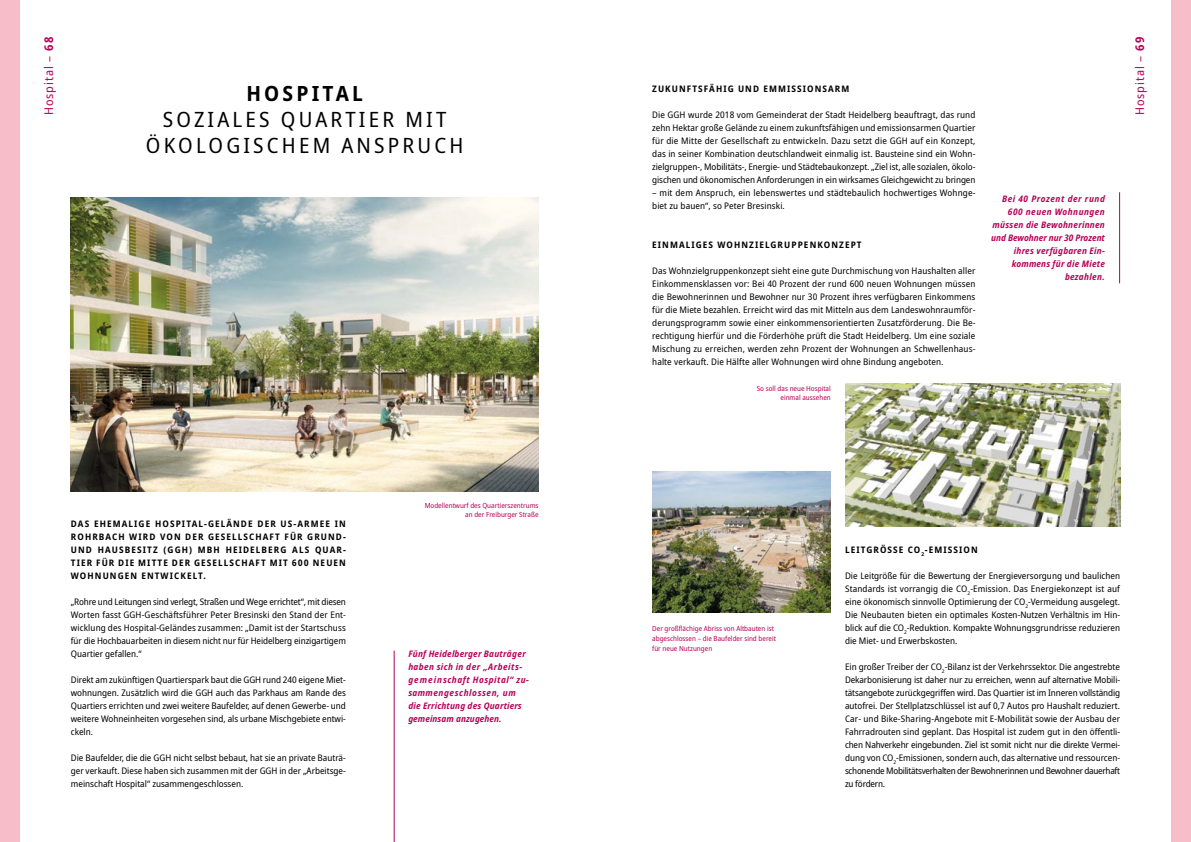
<style>
.page{position:relative;width:1191px;height:842px;background:#fff}
.page>*{position:absolute;margin:0;border:0;box-sizing:border-box;transform-origin:0 0}
.Subheadline{font:semi-condensed 21px "Noto Sans";letter-spacing:.15em;color:#000}
.Headline{font:700 semi-condensed 21px "Noto Sans";letter-spacing:.15em;color:#000}
.Kolumnentitel{font:semi-condensed 12px "Noto Sans";letter-spacing:.08em;color:#b60056}
.Fließtext{font:semi-condensed 9px/13px "Noto Sans";color:#000;text-align:justify}
.Headline_Fließtext{font:700 semi-condensed 9px/13px "Noto Sans";letter-spacing:.12em;color:#000;text-align:justify}
.Fact_9pt{font:italic 700 semi-condensed 9px/13px "Noto Sans";letter-spacing:.04em;color:#b60056}
.Zitat_12pt{font:italic 700 semi-condensed 9px/13px "Noto Sans";letter-spacing:.03em;color:#b60056;text-align:right}
.Bildunterschriften{font:semi-condensed 7px/9.8px "Noto Sans";color:#b60056;text-align:right}
.s1{font-weight:700}
</style>
<div class="page">
<hr style="left:1119px;top:192px;width:1px;height:91px;background:#b60056">
<img style="left:71px;top:197px;width:468px;height:294px">
<img style="left:652px;top:471px;width:179px;height:142px">
<img style="left:845px;top:383px;width:275px;height:143px">
<hr style="left:394px;top:651px;width:1px;height:191px;background:#b60056">
<div style="left:1171px;top:0;width:20px;height:842px;background:#f7beca"></div>
<div style="left:0;top:0;width:19px;height:842px;background:#f7beca"></div>
<p class="Kolumnentitel" style="left:40px;top:115px;width:80px;rotate:-90deg">Hospital – <span class="s1">68</span></p>
<p class="Headline" style="left:246px;top:79px;width:118px">HOSPITAL</p>
<p class="Subheadline" style="left:163px;top:105px;width:285px">SOZIALES QUARTIER MIT</p>
<p class="Subheadline" style="left:146px;top:131px;width:319px">ÖKOLOGISCHEM ANSPRUCH</p>
<p class="Headline_Fließtext" style="left:71px;top:517px;width:276px">DAS EHEMALIGE HOSPITAL-GELÄNDE DER US-ARMEE IN ROHRBACH WIRD VON DER GESELLSCHAFT FÜR GRUND-UND HAUSBESITZ (GGH) MBH HEIDELBERG ALS QUAR-TIER FÜR DIE MITTE DER GESELLSCHAFT MIT 600 NEUEN WOHNUNGEN ENTWICKELT.</p>
<p class="Fließtext" style="left:71px;top:596px;width:276px">„Rohre und Leitungen sind verlegt, Straßen und Wege errichtet“, mit diesen Worten fasst GGH-Geschäftsführer Peter Bresinski den Stand der Ent&shy;wicklung des Hospital-Geländes zusammen: „Damit ist der Startschuss für die Hochbauarbeiten in diesem nicht nur für Heidelberg einzigartigem Quartier gefallen.“</p>
<p class="Fließtext" style="left:71px;top:674px;width:276px">Direkt am zukünftigen Quartierspark baut die GGH rund 240 eigene Miet&shy;wohnungen. Zusätzlich wird die GGH auch das Parkhaus am Rande des Quartiers errichten und zwei weitere Baufelder, auf denen Gewerbe- und weitere Wohneinheiten vorgesehen sind, als urbane Mischgebiete entwi&shy;ckeln.</p>
<p class="Fließtext" style="left:71px;top:752px;width:276px">Die Baufelder, die die GGH nicht selbst bebaut, hat sie an private Bauträ&shy;ger verkauft. Diese haben sich zusammen mit der GGH in der „Arbeitsge&shy;meinschaft Hospital“ zusammengeschlossen.</p>
<p class="Bildunterschriften" style="left:425px;top:500px;width:115px">Modellentwurf des Quartierszentrums an der Freiburger Straße</p>
<p class="Fact_9pt" style="left:408px;top:647px;width:122px">Fünf Heidelberger Bauträger haben sich in der „Arbeits&shy;gemeinschaft Hospital“ zu&shy;sammengeschlossen, um die Errichtung des Quartiers gemeinsam anzugehen.</p>
<p class="Headline_Fließtext" style="left:652px;top:82px;width:199px">ZUKUNFTSFÄHIG UND EMMISSIONSARM</p>
<p class="Fließtext" style="left:652px;top:108px;width:325px">Die GGH wurde 2018 vom Gemeinderat der Stadt Heidelberg beauftragt, das rund zehn Hektar große Gelände zu einem zukunftsfähigen und emissionsarmen Quartier für die Mitte der Gesellschaft zu entwickeln. Dazu setzt die GGH auf ein Konzept, das in seiner Kombination deutschlandweit einmalig ist. Bausteine sind ein Wohn&shy;zielgruppen-, Mobilitäts-, Energie- und Städtebaukonzept. „Ziel ist, alle sozialen, ökolo&shy;gischen und ökonomischen Anforderungen in ein wirksames Gleichgewicht zu bringen</p>
<p class="Fließtext" style="left:652px;top:186px;width:325px">– mit dem Anspruch, ein lebenswertes und städtebaulich hochwertiges Wohnge&shy;biet zu bauen“, so Peter Bresinski.</p>
<p class="Headline_Fließtext" style="left:652px;top:238px;width:211px">EINMALIGES WOHNZIELGRUPPENKONZEPT</p>
<p class="Fließtext" style="left:652px;top:264px;width:325px">Das Wohnzielgruppenkonzept sieht eine gute Durchmischung von Haushalten aller Einkommensklassen vor: Bei 40 Prozent der rund 600 neuen Wohnungen müssen die Bewohnerinnen und Bewohner nur 30 Prozent ihres verfügbaren Einkommens für die Miete bezahlen. Erreicht wird das mit Mitteln aus dem Landeswohnraumför&shy;derungsprogramm sowie einer einkommensorientierten Zusatzförderung. Die Be&shy;rechtigung hierfür und die Förderhöhe prüft die Stadt Heidelberg. Um eine soziale Mischung zu erreichen, werden zehn Prozent der Wohnungen an Schwellenhaus&shy;halte verkauft. Die Hälfte aller Wohnungen wird ohne Bindung angeboten.</p>
<p class="Bildunterschriften" style="left:757px;top:383px;width:76px">So soll das neue Hospital einmal aussehen</p>
<p class="Zitat_12pt" style="left:991px;top:192px;width:115px">Bei 40 Prozent der rund<br>600 neuen Wohnungen müssen die Bewohnerinnen und Bewohner nur 30 Prozent ihres verfügbaren Ein&shy;kommens für die Miete bezahlen.</p>
<p class="Kolumnentitel" style="left:1131px;top:115px;width:80px;rotate:-90deg">Hospital – <span class="s1">69</span></p>
<p class="Bildunterschriften" style="left:652px;top:624px;width:125px;text-align:left">Der großflächige Abriss von Altbauten ist abgeschlossen – die Baufelder sind bereit für neue Nutzungen</p>
<p class="Headline_Fließtext" style="left:845px;top:543px;width:134px">LEITGRÖSSE CO<sub>2</sub>-EMISSION</p>
<p class="Fließtext" style="left:845px;top:570px;width:276px">Die Leitgröße für die Bewertung der Energieversorgung und baulichen Standards ist vorrangig die CO<sub>2</sub>-Emission. Das Energiekonzept ist auf eine ökonomisch sinnvolle Optimierung der CO<sub>2</sub>-Vermeidung ausgelegt.<br>Die Neubauten bieten ein optimales Kosten-Nutzen Verhältnis im Hin&shy;blick auf die CO<sub>2</sub>-Reduktion. Kompakte Wohnungsgrundrisse reduzieren die Miet- und Erwerbskosten.</p>
<p class="Fließtext" style="left:845px;top:661px;width:276px">Ein großer Treiber der CO<sub>2</sub>-Bilanz ist der Verkehrssektor. Die angestrebte Dekarbonisierung ist daher nur zu erreichen, wenn auf alternative Mobili&shy;tätsangebote zurückgegriffen wird. Das Quartier ist im Inneren vollständig autofrei. Der Stellplatzschlüssel ist auf 0,7 Autos pro Haushalt reduziert.<br>Car- und Bike-Sharing-Angebote mit E-Mobilität sowie der Ausbau der Fahrradrouten sind geplant. Das Hospital ist zudem gut in den öffentli&shy;chen Nahverkehr eingebunden. Ziel ist somit nicht nur die direkte Vermei&shy;dung von CO<sub>2</sub>-Emissionen, sondern auch, das alternative und ressourcen&shy;schonende Mobilitätsverhalten der Bewohnerinnen und Bewohner dauerhaft zu fördern.</p>
</div>
